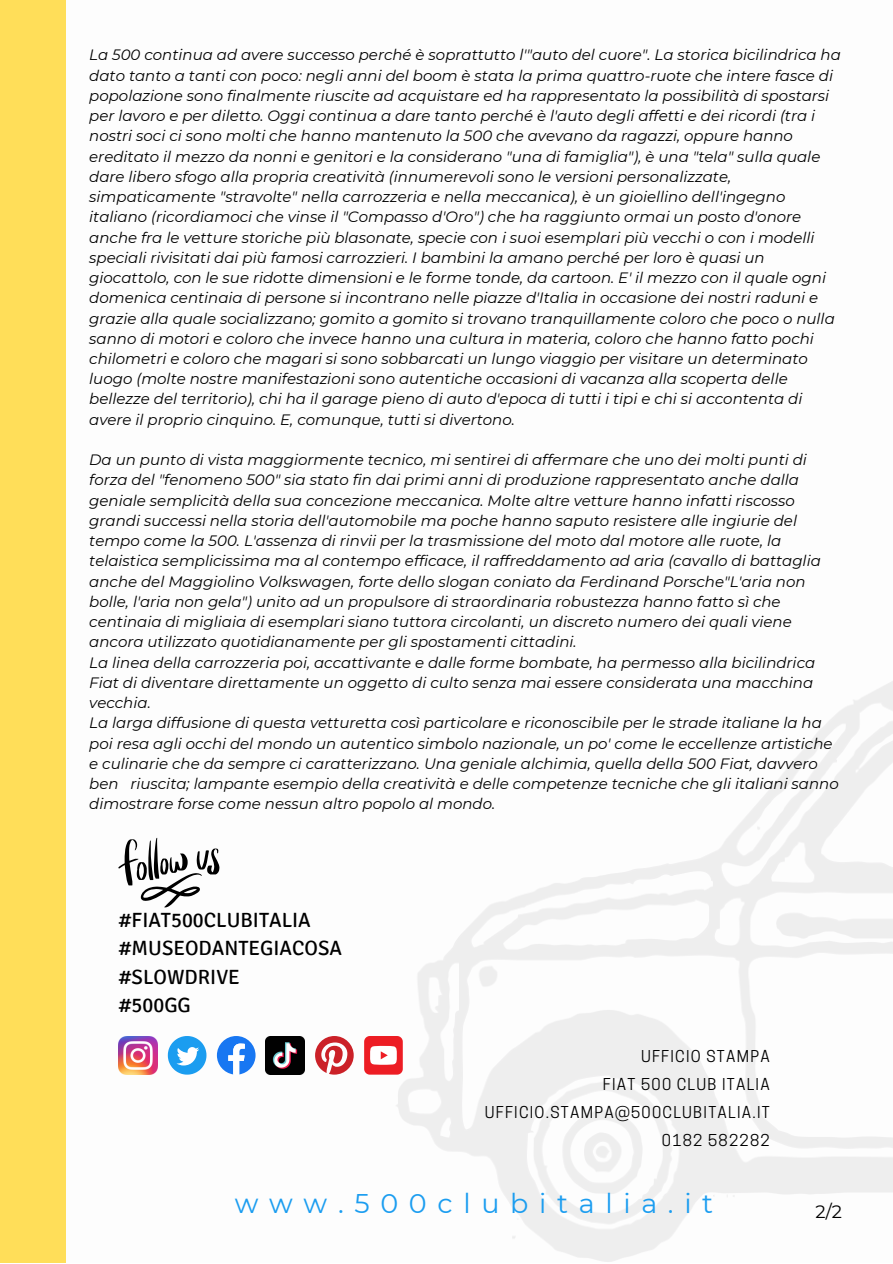
<style>
.page{position:relative;width:893px;height:1264px;background:#fff}
.page>*{position:absolute;margin:0;border:0;box-sizing:border-box;transform-origin:0 0}
.t1{font:27px "Montserrat";letter-spacing:.395em;color:#1b9df0}
.t2{font:20.55px/28.7px "Signika";color:#000}
.t3{font:18px "Montserrat";color:#000}
.t4{font:15.3px/28px "Cooper Hewitt";letter-spacing:.085em;color:#000;text-align:right}
.t5{font:italic 15px/20.2px "Montserrat";color:#000}
</style>
<div class="page">
<div style="left:0;top:0;width:66px;height:1262px;background:#ffde59"></div>
<svg style="left:217px;top:1036px;width:38px;height:38px"></svg>
<svg style="left:168px;top:1036px;width:38px;height:38px"></svg>
<img style="left:118px;top:1036px;width:39px;height:38px">
<img style="left:266px;top:1036px;width:38px;height:38px">
<svg style="left:315px;top:1036px;width:38px;height:38px"></svg>
<svg style="left:364px;top:1036px;width:39px;height:38px"></svg>
<svg style="left:118px;top:837px;width:101px;height:70px"></svg>
<p class="t5" style="left:89px;top:45px;width:753px">La 500 continua ad avere successo perché è soprattutto l'"auto del cuore". La storica bicilindrica ha dato tanto a tanti con poco: negli anni del boom è stata la prima quattro-ruote che intere fasce di popolazione sono finalmente riuscite ad acquistare ed ha rappresentato la possibilità di spostarsi per lavoro e per diletto. Oggi continua a dare tanto perché è l'auto degli affetti e dei ricordi (tra i nostri soci ci sono molti che hanno mantenuto la 500 che avevano da ragazzi, oppure hanno ereditato il mezzo da nonni e genitori e la considerano "una di famiglia"), è una "tela" sulla quale dare libero sfogo alla propria creatività (innumerevoli sono le versioni personalizzate, simpaticamente "stravolte" nella carrozzeria e nella meccanica), è un gioiellino dell'ingegno italiano (ricordiamoci che vinse il "Compasso d'Oro") che ha raggiunto ormai un posto d'onore anche fra le vetture storiche più blasonate, specie con i suoi esemplari più vecchi o con i modelli speciali rivisitati dai più famosi carrozzieri. I bambini la amano perché per loro è quasi un giocattolo, con le sue ridotte dimensioni e le forme tonde, da cartoon. E' il mezzo con il quale ogni domenica centinaia di persone si incontrano nelle piazze d'Italia in occasione dei nostri raduni e grazie alla quale socializzano; gomito a gomito si trovano tranquillamente coloro che poco o nulla sanno di motori e coloro che invece hanno una cultura in materia, coloro che hanno fatto pochi chilometri e coloro che magari si sono sobbarcati un lungo viaggio per visitare un determinato luogo (molte nostre manifestazioni sono autentiche occasioni di vacanza alla scoperta delle bellezze del territorio), chi ha il garage pieno di auto d'epoca di tutti i tipi e chi si accontenta di avere il proprio cinquino. E, comunque, tutti si divertono.</p>
<p class="t5" style="left:89px;top:449px;width:751px">Da un punto di vista maggiormente tecnico, mi sentirei di affermare che uno dei molti punti di forza del "fenomeno 500" sia stato fin dai primi anni di produzione rappresentato anche dalla geniale semplicità della sua concezione meccanica. Molte altre vetture hanno infatti riscosso grandi successi nella storia dell'automobile ma poche hanno saputo resistere alle ingiurie del tempo come la 500. L'assenza di rinvii per la trasmissione del moto dal motore alle ruote, la telaistica semplicissima ma al contempo efficace, il raffreddamento ad aria (cavallo di battaglia anche del Maggiolino Volkswagen, forte dello slogan coniato da Ferdinand Porsche"L'aria non bolle, l'aria non gela") unito ad un propulsore di straordinaria robustezza hanno fatto sì che centinaia di migliaia di esemplari siano tuttora circolanti, un discreto numero dei quali viene ancora utilizzato quotidianamente per gli spostamenti cittadini.<br>La linea della carrozzeria poi, accattivante e dalle forme bombate, ha permesso alla bicilindrica Fiat di diventare direttamente un oggetto di culto senza mai essere considerata una macchina vecchia.<br>La larga diffusione di questa vetturetta così particolare e riconoscibile per le strade italiane la ha poi resa agli occhi del mondo un autentico simbolo nazionale, un po' come le eccellenze artistiche e culinarie che da sempre ci caratterizzano. Una geniale alchimia, quella della 500 Fiat, davvero ben riuscita; lampante esempio della creatività e delle competenze tecniche che gli italiani sanno dimostrare forse come nessun altro popolo al mondo.</p>
<h2 class="t2" style="left:118px;top:905px;width:225px">#FIAT500CLUBITALIA #MUSEODANTEGIACOSA #SLOWDRIVE<br>#500GG</h2>
<p class="t4" style="left:484px;top:1044px;width:286px">UFFICIO STAMPA<br>FIAT 500 CLUB ITALIA<br>UFFICIO.STAMPA@500CLUBITALIA.IT<br>0182 582282</p>
<h1 class="t1" style="left:235px;top:1186px;width:480px">www.500clubitalia.it</h1>
<p class="t3" style="left:815px;top:1200px;width:28px">2/2</p>
</div>
